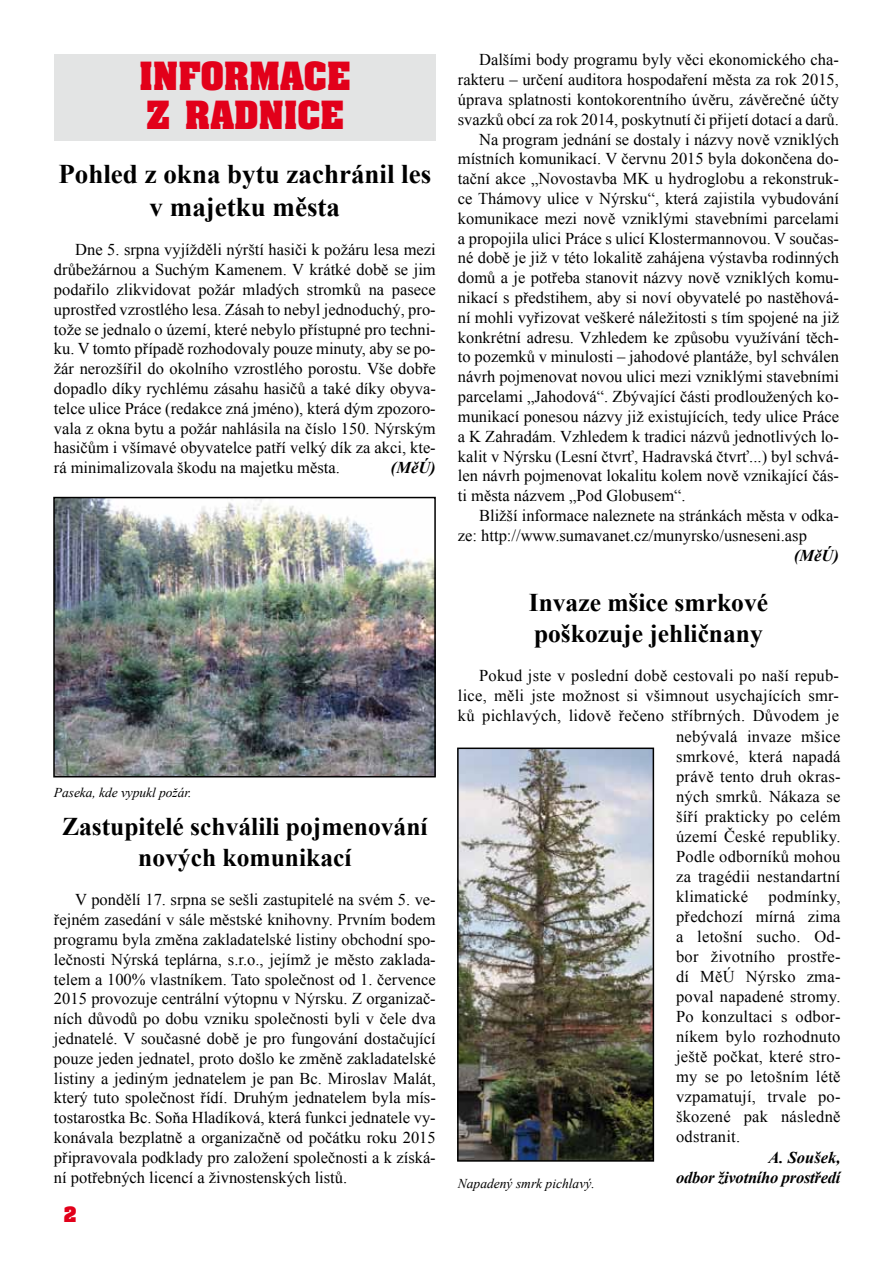
<style>
.page{position:relative;width:893px;height:1263px;background:#fff}
.page>*{position:absolute;margin:0;border:0;box-sizing:border-box;transform-origin:0 0}
.t1{font:33px/39.6px "Aardvark CE Bold";color:#e2001a}
.t2{font:700 27px/32.4px "Times New Roman";color:#000;text-align:center}
.t3{font:700 25.5px/30.6px "Times New Roman";color:#000}
.t4{font:18px "Aardvark CE Bold";color:#e2001a}
.t5{font:16.5px/19.8px "Times New Roman";color:#000;text-align:justify}
.t6{font:italic 700 16.5px/20.1px "Times New Roman";letter-spacing:-.015em;color:#000;text-align:right}
.t7{font:italic 13.5px "Times New Roman";color:#000}
</style>
<div class="page">
<div style="left:54px;top:54px;width:382px;height:86px;background:#e3e4e4"></div>
<img style="left:56px;top:500px;width:377px;height:274px">
<div style="left:53px;top:497px;width:383px;height:280px;border:2px solid #000"></div>
<img style="left:460px;top:750px;width:191px;height:409px">
<div style="left:457px;top:747px;width:197px;height:415px;border:2px solid #000"></div>
<h1 class="t1" style="left:140px;top:56px;width:212px">INFORMACE<br>Z RADNICE</h1>
<p class="t5" style="left:479px;top:50px;width:361px">Dalšími body programu byly věci ekonomického cha-</p>
<p class="t5" style="left:458px;top:70px;width:383px">rakteru – určení auditora hospodaření města za rok 2015,</p>
<p class="t5" style="left:458px;top:89px;width:383px">úprava splatnosti kontokorentního úvěru, závěrečné účty</p>
<p class="t5" style="left:458px;top:109px;width:383px">svazků obcí za rok 2014, poskytnutí či přijetí dotací a darů.</p>
<p class="t5" style="left:479px;top:129px;width:361px">Na program jednání se dostaly i názvy nově vzniklých</p>
<p class="t5" style="left:458px;top:149px;width:383px">místních komunikací. V červnu 2015 byla dokončena do-</p>
<p class="t5" style="left:458px;top:169px;width:383px">tační akce „Novostavba MK u hydroglobu a rekonstruk-</p>
<p class="t5" style="left:458px;top:188px;width:383px">ce Thámovy ulice v Nýrsku“, která zajistila vybudování</p>
<p class="t5" style="left:458px;top:208px;width:383px">komunikace mezi nově vzniklými stavebními parcelami</p>
<p class="t5" style="left:458px;top:228px;width:383px">a propojila ulici Práce s ulicí Klostermannovou. V součas-</p>
<p class="t5" style="left:458px;top:248px;width:383px">né době je již v této lokalitě zahájena výstavba rodinných</p>
<p class="t5" style="left:458px;top:268px;width:383px">domů a je potřeba stanovit názvy nově vzniklých komu-</p>
<p class="t5" style="left:458px;top:287px;width:383px">nikací s předstihem, aby si noví obyvatelé po nastěhová-</p>
<p class="t5" style="left:458px;top:307px;width:383px">ní mohli vyřizovat veškeré náležitosti s tím spojené na již</p>
<p class="t5" style="left:458px;top:327px;width:383px">konkrétní adresu. Vzhledem ke způsobu využívání těch-</p>
<p class="t5" style="left:458px;top:347px;width:383px">to pozemků v minulosti – jahodové plantáže, byl schválen</p>
<p class="t5" style="left:458px;top:367px;width:383px">návrh pojmenovat novou ulici mezi vzniklými stavebními</p>
<p class="t5" style="left:458px;top:386px;width:383px">parcelami „Jahodová“. Zbývající části prodloužených ko-</p>
<p class="t5" style="left:458px;top:406px;width:383px">munikací ponesou názvy již existujících, tedy ulice Práce</p>
<p class="t5" style="left:458px;top:426px;width:383px">a K Zahradám. Vzhledem k tradici názvů jednotlivých lo-</p>
<p class="t5" style="left:458px;top:446px;width:383px">kalit v Nýrsku (Lesní čtvrť, Hadravská čtvrť...) byl schvá-</p>
<p class="t5" style="left:458px;top:466px;width:383px">len návrh pojmenovat lokalitu kolem nově vznikající čás-</p>
<p class="t5" style="left:458px;top:485px;width:229px">ti města názvem „Pod Globusem“.</p>
<p class="t5" style="left:479px;top:505px;width:361px">Bližší informace naleznete na stránkách města v odka-</p>
<p class="t5" style="left:458px;top:525px;width:351px">ze: http://www.sumavanet.cz/munyrsko/usneseni.asp</p>
<p class="t6" style="left:794px;top:544px;width:46px">(MěÚ)</p>
<h3 class="t3" style="left:529px;top:586px;width:241px">Invaze mšice smrkové poškozuje jehličnany</h3>
<p class="t5" style="left:458px;top:665px;width:383px;text-indent:21px">Pokud jste v poslední době cestovali po naší repub&shy;lice, měli jste možnost si všimnout usychajících smr&shy;ků pichlavých, lidově řečeno stříbrných. Důvodem je</p>
<h2 class="t2" style="left:58px;top:157px;width:374px">Pohled z okna bytu zachránil les v majetku města</h2>
<p class="t5" style="left:54px;top:240px;width:383px;text-indent:21px">Dne 5. srpna vyjížděli nýrští hasiči k požáru lesa mezi drůbežárnou a Suchým Kamenem. V krátké době se jim podařilo zlikvidovat požár mladých stromků na pasece uprostřed vzrostlého lesa. Zásah to nebyl jednoduchý, pro&shy;tože se jednalo o území, které nebylo přístupné pro techni&shy;ku. V tomto případě rozhodovaly pouze minuty, aby se po&shy;žár nerozšířil do okolního vzrostlého porostu. Vše dobře dopadlo díky rychlému zásahu hasičů a také díky obyva&shy;telce ulice Práce (redakce zná jméno), která dým zpozoro&shy;vala z okna bytu a požár nahlásila na číslo 150. Nýrským hasičům i všímavé obyvatelce patří velký dík za akci, kte&shy;rá minimalizovala škodu na majetku města.</p>
<p class="t6" style="left:391px;top:457px;width:46px">(MěÚ)</p>
<p class="t7" style="left:54px;top:783px;width:139px">Paseka, kde vypukl požár.</p>
<h3 class="t3" style="left:62px;top:811px;width:367px;text-align:center">Zastupitelé schválili pojmenování nových komunikací</h3>
<p class="t5" style="left:54px;top:890px;width:383px;text-indent:21px">V pondělí 17. srpna se sešli zastupitelé na svém 5. ve&shy;řejném zasedání v sále městské knihovny. Prvním bodem programu byla změna zakladatelské listiny obchodní spo&shy;lečnosti Nýrská teplárna, s.r.o., jejímž je město zaklada&shy;telem a 100% vlastníkem. Tato společnost od 1. července 2015 provozuje centrální výtopnu v Nýrsku. Z organizač&shy;ních důvodů po dobu vzniku společnosti byli v čele dva jednatelé. V současné době je pro fungování dostačující pouze jeden jednatel, proto došlo ke změně zakladatelské listiny a jediným jednatelem je pan Bc. Miroslav Malát, který tuto společnost řídí. Druhým jednatelem byla mís&shy;tostarostka Bc. Soňa Hladíková, která funkci jednatele vy&shy;konávala bezplatně a organizačně od počátku roku 2015 připravovala podklady pro založení společnosti a k získá&shy;ní potřebných licencí a živnostenských listů.</p>
<p class="t4" style="left:64px;top:1202px;width:14px">2</p>
<p class="t7" style="left:458px;top:1174px;width:138px">Napadený smrk pichlavý.</p>
<p class="t5" style="left:676px;top:726px;width:166px">nebývalá invaze mšice smrkové, která napadá právě tento druh okras&shy;ných smrků. Nákaza se šíří prakticky po celém území České republiky.<br>Podle odborníků mohou za tragédii nestandartní klimatické podmínky, předchozí mírná zima a letošní sucho. Od&shy;bor životního prostře&shy;dí MěÚ Nýrsko zma&shy;poval napadené stromy.<br>Po konzultaci s odbor&shy;níkem bylo rozhodnuto ještě počkat, které stro&shy;my se po letošním létě vzpamatují, trvale po&shy;škozené pak následně odstranit.</p>
<p class="t6" style="left:676px;top:1146px;width:166px">A. Soušek,<br>odbor životního prostředí</p>
</div>
